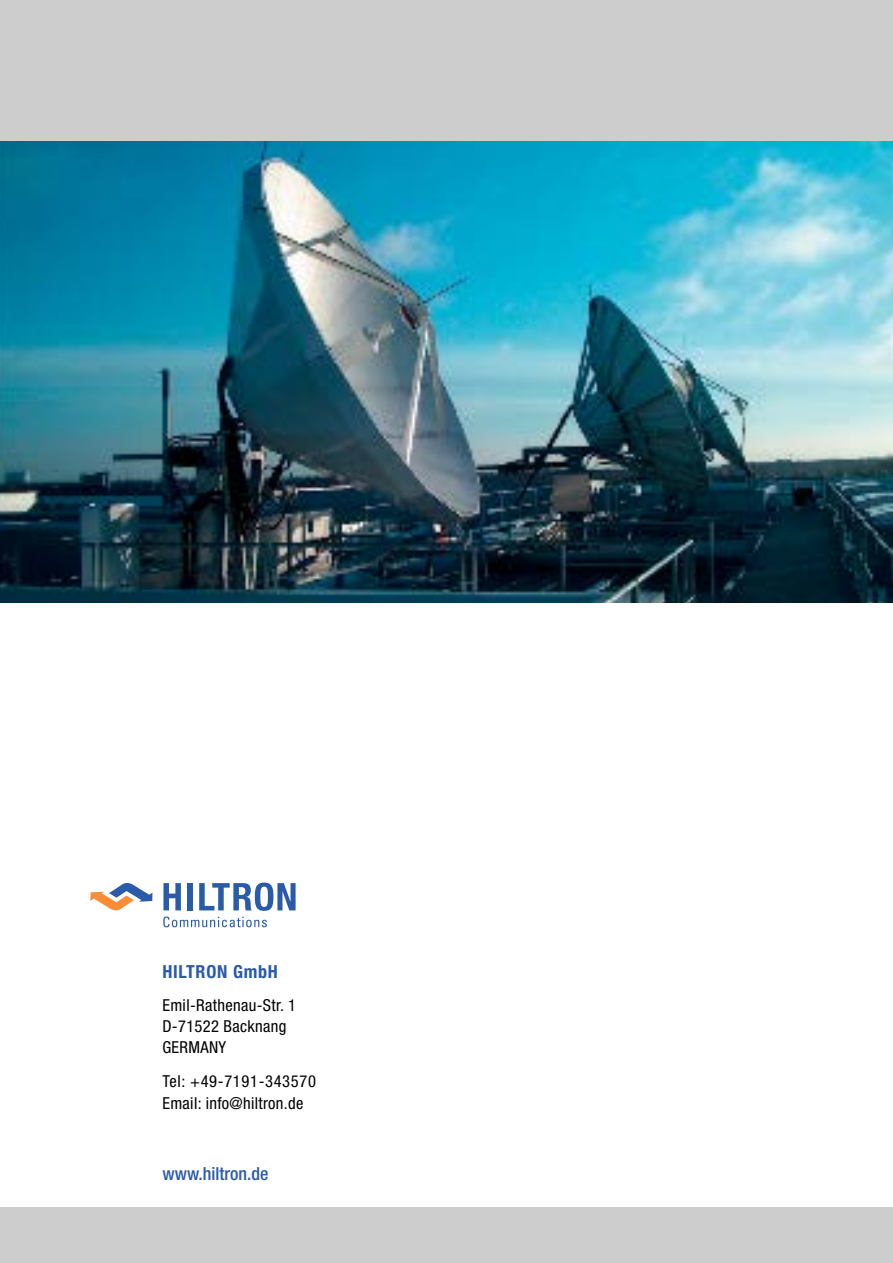
<style>
.page{position:relative;width:893px;height:1263px;background:#fff}
.page>*{position:absolute;margin:0;border:0;box-sizing:border-box;transform-origin:0 0}
.t1{font:500 condensed 18px "Helvetica Neue";color:#295ba9}
.t2{font:700 condensed 18px "Helvetica Neue";letter-spacing:.04em;color:#295ba9}
.t3{font:condensed 16.5px/21px "Helvetica Neue";letter-spacing:.02em;color:#000}
</style>
<div class="page">
<div style="left:0;top:1207px;width:893px;height:56px;background:#cecdcd"></div>
<img style="left:0;top:141px;width:893px;height:462px">
<div style="left:0;top:0;width:893px;height:141px;background:#cecdcd"></div>
<svg style="left:163px;top:882px;width:133px;height:45px"></svg>
<svg style="left:90px;top:883px;width:62px;height:27px"></svg>
<p class="t2" style="left:162px;top:961px;width:117px">HILTRON GmbH</p>
<p class="t3" style="left:162px;top:994px;width:135px">Emil-Rathenau-Str. 1<br>D-71522 Backnang<br>GERMANY</p>
<p class="t3" style="left:162px;top:1070px;width:155px;line-height:21.8px">Tel: +49-7191-343570<br>Email: info@hiltron.de</p>
<p class="t1" style="left:162px;top:1163px;width:107px">www.hiltron.de</p>
</div>
